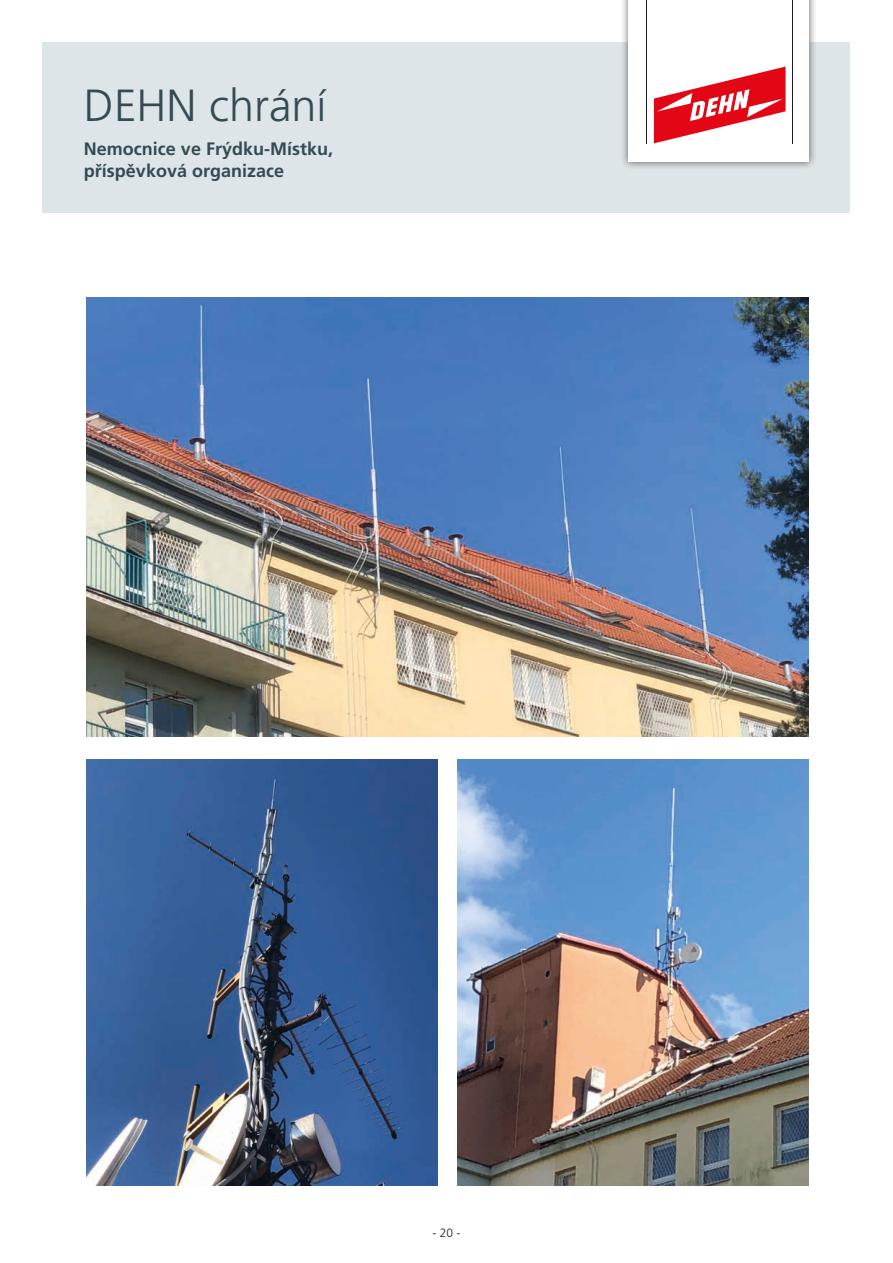
<style>
.page{position:relative;width:893px;height:1263px;background:#fff}
.page>*{position:absolute;margin:0;border:0;box-sizing:border-box;transform-origin:0 0}
.t1{font:300 45px "Frutiger CE";color:#354b54}
.t2{font:700 18px/21.6px "Frutiger CE";color:#354b54}
.t3{font:300 12px "Frutiger CE";color:#1d1d1b}
</style>
<div class="page">
<div style="left:43px;top:43px;width:807px;height:170px;background:#dee5e9"></div>
<div style="left:620px;top:0;width:197px;height:170px;background:#1d1d1b;opacity:.65"></div>
<div style="left:628px;top:0;width:181px;height:162px;background:#fff"></div>
<svg style="left:654px;top:67px;width:132px;height:76px"></svg>
<hr style="left:646px;top:0;width:1px;height:143px;background:#1d1d1b">
<hr style="left:792px;top:0;width:1px;height:143px;background:#1d1d1b">
<img style="left:86px;top:759px;width:351px;height:426px">
<img style="left:458px;top:759px;width:350px;height:426px">
<img style="left:86px;top:298px;width:722px;height:439px">
<h1 class="t1" style="left:84px;top:79px;width:244px">DEHN chrání</h1>
<p class="t2" style="left:84px;top:138px;width:251px">Nemocnice ve Frýdku-Místku, příspěvková organizace</p>
<p class="t3" style="left:432px;top:1226px;width:30px">- 20 -</p>
</div>
